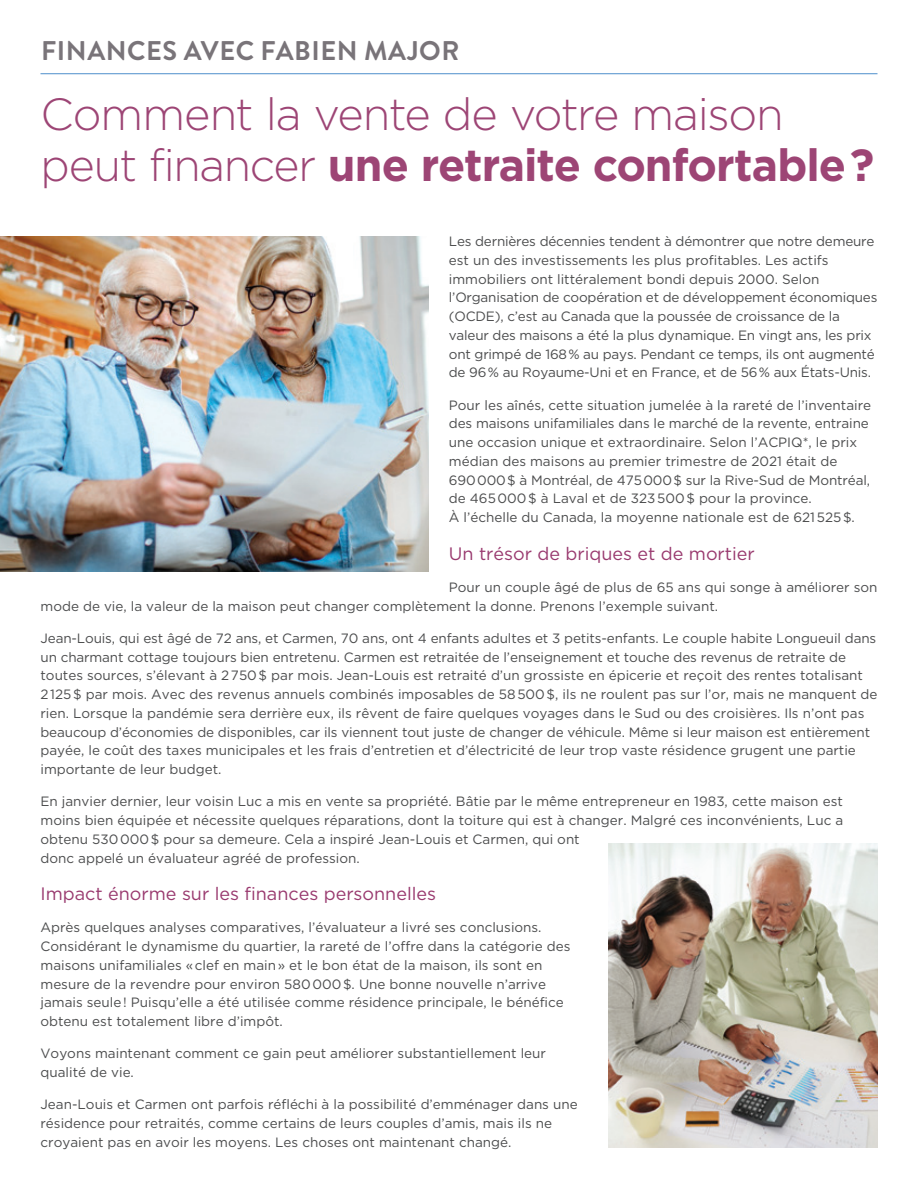
<style>
.page{position:relative;width:918px;height:1188px;background:#fff}
.page>*{position:absolute;margin:0;border:0;box-sizing:border-box;transform-origin:0 0}
.t1{font:300 45px/51px "Gotham HTF";letter-spacing:-.03em;color:#9d4575}
.t2{font:700 27px "Brandon Grotesque";letter-spacing:.02em;color:#797479}
.t3{font:18px "Gotham HTF";color:#993a6f}
.t4{font:13.5px/18.8px "Gotham HTF";color:#4b4c4d}
.s1{font-weight:700}
</style>
<div class="page">
<hr style="left:40px;top:73px;width:838px;height:1px;background:#4e8ecb">
<img style="left:0;top:237px;width:429px;height:335px">
<img style="left:608px;top:843px;width:270px;height:305px">
<p class="t2" style="left:41px;top:31px;width:420px">FINANCES AVEC FABIEN MAJOR</p>
<h1 class="t1" style="left:40px;top:88px;width:835px">Comment la vente de votre maison peut financer <span class="s1">une retraite confortable?</span></h1>
<p class="t4" style="left:449px;top:232px;width:430px">Les dernières décennies tendent à démontrer que notre demeure est un des investissements les plus profitables. Les actifs immobiliers ont littéralement bondi depuis 2000. Selon l’Organisation de coopération et de développement économiques (OCDE), c’est au Canada que la poussée de croissance de la valeur des maisons a été la plus dynamique. En vingt ans, les prix ont grimpé de 168% au pays. Pendant ce temps, ils ont augmenté de 96% au Royaume-Uni et en France, et de 56% aux États-Unis.</p>
<p class="t4" style="left:449px;top:395px;width:424px">Pour les aînés, cette situation jumelée à la rareté de l’inventaire des maisons unifamiliales dans le marché de la revente, entraine une occasion unique et extraordinaire. Selon l’ACPIQ*, le prix médian des maisons au premier trimestre de 2021 était de 690000$ à Montréal, de 475000$ sur la Rive-Sud de Montréal, de 465000$ à Laval et de 323500$ pour la province.<br>À l’échelle du Canada, la moyenne nationale est de 621525$.</p>
<h2 class="t3" style="left:449px;top:543px;width:308px">Un trésor de briques et de mortier</h2>
<p class="t4" style="left:40px;top:578px;width:839px;text-indent:408px">Pour un couple âgé de plus de 65 ans qui songe à améliorer son mode de vie, la valeur de la maison peut changer complètement la donne. Prenons l’exemple suivant.</p>
<p class="t4" style="left:40px;top:629px;width:839px">Jean-Louis, qui est âgé de 72 ans, et Carmen, 70 ans, ont 4 enfants adultes et 3 petits-enfants. Le couple habite Longueuil dans un charmant cottage toujours bien entretenu. Carmen est retraitée de l’enseignement et touche des revenus de retraite de toutes sources, s’élevant à 2750$ par mois. Jean-Louis est retraité d’un grossiste en épicerie et reçoit des rentes totalisant 2125$ par mois. Avec des revenus annuels combinés imposables de 58500$, ils ne roulent pas sur l’or, mais ne manquent de rien. Lorsque la pandémie sera derrière eux, ils rêvent de faire quelques voyages dans le Sud ou des croisières. Ils n’ont pas beaucoup d’économies de disponibles, car ils viennent tout juste de changer de véhicule. Même si leur maison est entièrement payée, le coût des taxes municipales et les frais d’entretien et d’électricité de leur trop vaste résidence grugent une partie importante de leur budget.</p>
<p class="t4" style="left:40px;top:792px;width:804px">En janvier dernier, leur voisin Luc a mis en vente sa propriété. Bâtie par le même entrepreneur en 1983, cette maison est moins bien équipée et nécessite quelques réparations, dont la toiture qui est à changer. Malgré ces inconvénients, Luc a obtenu 530000$ pour sa demeure. Cela a inspiré Jean-Louis et Carmen, qui ont<br>donc appelé un évaluateur agréé de profession.</p>
<h2 class="t3" style="left:40px;top:884px;width:397px">Impact énorme sur les finances personnelles</h2>
<p class="t4" style="left:40px;top:918px;width:532px">Après quelques analyses comparatives, l’évaluateur a livré ses conclusions.<br>Considérant le dynamisme du quartier, la rareté de l’offre dans la catégorie des maisons unifamiliales «clef en main» et le bon état de la maison, ils sont en mesure de la revendre pour environ 580000$. Une bonne nouvelle n’arrive jamais seule! Puisqu’elle a été utilisée comme résidence principale, le bénéfice obtenu est totalement libre d’impôt.</p>
<p class="t4" style="left:40px;top:1044px;width:507px">Voyons maintenant comment ce gain peut améliorer substantiellement leur qualité de vie.</p>
<p class="t4" style="left:40px;top:1095px;width:539px">Jean-Louis et Carmen ont parfois réfléchi à la possibilité d’emménager dans une résidence pour retraités, comme certains de leurs couples d’amis, mais ils ne croyaient pas en avoir les moyens. Les choses ont maintenant changé.</p>
</div>
